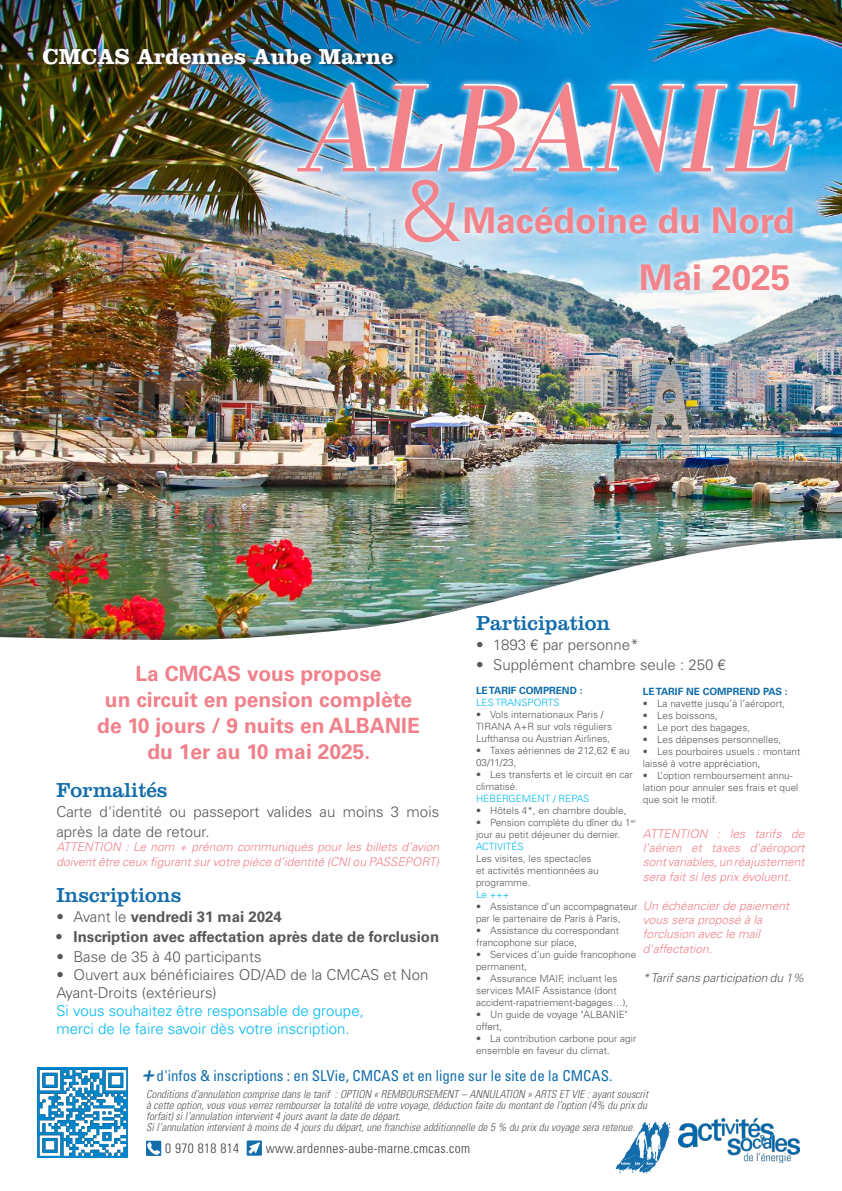
<style>
.page{position:relative;width:842px;height:1191px;background:#fff}
.page>*{position:absolute;margin:0;border:0;box-sizing:border-box;transform-origin:0 0}
.t1{font:italic 122.6px "Abril Display";color:#fff}
.t2{font:300 83.3px "Univers LT Std";color:#f3838b}
.t3{font:700 35.4px "Univers LT Std";color:#f3838b}
.t4{font:35px "PR8 Charade";color:#136dab}
.t5{font:700 22.4px "Clarendon LT Std";color:#fff}
.t6{font:700 21px/26px "Univers LT Std";color:#f0818b;text-align:center}
.t7{font:21px "Clarendon LT Std";color:#136dab}
.t8{font:300 15px/18px "Univers LT Std";color:#57585a}
.t9{font:300 15px/18px "Univers LT Std";color:#00baf1}
.t10{font:700 15px "Univers LT Std";color:#57585a}
.t11{font:condensed 15px "Univers LT Std";color:#136dab}
.t12{font:300 condensed 13.5px "Univers LT Std";letter-spacing:.025em;color:#3e3e3f}
.t13{font:italic 300 12px/14.4px "Univers LT Std";color:#f0818b}
.t14{font:italic 300 12px "Univers LT Std";color:#57585a}
.t15{font:italic 300 condensed 11px/11px "Univers LT Std";color:#57585a}
.t16{font:300 10px/12px "Univers LT Std";color:#57585a}
.t17{font:300 10px "Univers LT Std";color:#00baf1}
.t18{font:700 10px "Univers LT Std";color:#126daa}
.s1{font-weight:300}
</style>
<div class="page">
<img style="left:0;top:0;width:842px;height:526px">
<div style="left:0;top:526px;width:842px;height:234px;background:#231f20;opacity:.5"></div>
<img style="left:0;top:538px;width:842px;height:221px">
<img style="left:679px;top:1118px;width:120px;height:44px">
<svg style="left:615px;top:1121px;width:55px;height:52px"></svg>
<div style="left:43px;top:46px;width:356px;height:22px;background:#231f20;opacity:.9"></div>
<svg style="left:146px;top:1140px;width:15px;height:16px"></svg>
<svg style="left:247px;top:1140px;width:15px;height:15px"></svg>
<div style="left:635px;top:258px;width:160px;height:39px;background:#fff;opacity:.75"></div>
<img style="left:38px;top:1067px;width:90px;height:90px">
<img style="left:291px;top:76px;width:513px;height:103px">
<div style="left:459px;top:201px;width:340px;height:39px;background:#fff;opacity:.75"></div>
<div style="left:399px;top:173px;width:67px;height:76px;background:#fff;opacity:.75"></div>
<h3 class="t5" style="left:43px;top:43px;width:353px">CMCAS Ardennes Aube Marne</h3>
<h1 class="t1" style="left:307px;top:41px;width:494px">ALBANIE</h1>
<h2 class="t2" style="left:400px;top:161px;width:62px">&amp;</h2>
<h3 class="t3" style="left:463px;top:199px;width:334px">Macédoine du Nord</h3>
<h3 class="t3" style="left:639px;top:257px;width:153px">Mai 2025</h3>
<h3 class="t6" style="left:97px;top:660px;width:324px">La CMCAS vous propose<br>un circuit en pension complète de 10 jours / 9 nuits en ALBANIE du 1er au 10 mai 2025.</h3>
<h3 class="t7" style="left:56px;top:777px;width:112px">Formalités</h3>
<h3 class="t8" style="left:56px;top:801px;width:384px;line-height:20px">Carte d'identité ou passeport valides au moins 3 mois après la date de retour.</h3>
<p class="t13" style="left:56px;top:840px;width:384px">ATTENTION : Le nom + prénom communiqués pour les billets d’avion doivent être ceux figurant sur votre pièce d’identité (CNI ou PASSEPORT)</p>
<h3 class="t7" style="left:56px;top:883px;width:126px">Inscriptions</h3>
<h3 class="t10" style="left:56px;top:908px;width:227px"><span class="s1">• Avant le</span> vendredi 31 mai 2024</h3>
<h3 class="t10" style="left:56px;top:928px;width:384px">• Inscription avec affectation après date de forclusion</h3>
<h3 class="t8" style="left:56px;top:948px;width:207px">• Base de 35 à 40 participants</h3>
<h3 class="t8" style="left:56px;top:966px;width:373px">• Ouvert aux bénéficiaires OD/AD de la CMCAS et Non<br>Ayant-Droits (extérieurs)</h3>
<h3 class="t9" style="left:56px;top:1002px;width:309px">Si vous souhaitez être responsable de groupe, merci de le faire savoir dès votre inscription.</h3>
<h3 class="t7" style="left:476px;top:611px;width:136px">Participation</h3>
<h3 class="t8" style="left:476px;top:636px;width:164px">• 1893 € par personne*</h3>
<h3 class="t8" style="left:476px;top:656px;width:251px">• Supplément chambre seule : 250 €</h3>
<p class="t18" style="left:476px;top:685px;width:108px">LE TARIF COMPREND :</p>
<p class="t17" style="left:476px;top:696px;width:85px">LES TRANSPORTS</p>
<p class="t16" style="left:476px;top:708px;width:138px">• Vols internationaux Paris /<br>TIRANA A+R sur vols réguliers<br>Lufthansa ou Austrian Airlines,</p>
<p class="t16" style="left:476px;top:744px;width:155px">• Taxes aériennes de 212,62 € au<br>03/11/23,</p>
<p class="t16" style="left:476px;top:768px;width:158px">• Les transferts et le circuit en car climatisé.</p>
<p class="t17" style="left:476px;top:792px;width:115px">HEBERGEMENT / REPAS</p>
<p class="t16" style="left:476px;top:804px;width:152px">• Hôtels 4*, en chambre double,</p>
<p class="t16" style="left:476px;top:816px;width:161px">• Pension complète du dîner du 1<sup>er </sup>jour au petit déjeuner du dernier.</p>
<p class="t17" style="left:476px;top:840px;width:49px">ACTIVITÉS</p>
<p class="t16" style="left:476px;top:852px;width:124px">Les visites, les spectacles et activités mentionnées au programme.</p>
<p class="t17" style="left:476px;top:888px;width:35px">Le +++</p>
<p class="t16" style="left:476px;top:900px;width:163px">• Assistance d’un accompagnateur par le partenaire de Paris à Paris,</p>
<p class="t16" style="left:476px;top:924px;width:145px">• Assistance du correspondant francophone sur place,</p>
<p class="t16" style="left:476px;top:948px;width:162px">• Services d’un guide francophone permanent,</p>
<p class="t16" style="left:476px;top:972px;width:154px">• Assurance MAIF, incluant les services MAIF Assistance (dont accident-rapatriement-bagages…),</p>
<p class="t16" style="left:476px;top:1008px;width:153px">• Un guide de voyage "ALBANIE" offert,</p>
<p class="t16" style="left:476px;top:1032px;width:162px">• La contribution carbone pour agir ensemble en faveur du climat.</p>
<p class="t18" style="left:643px;top:686px;width:146px">LE TARIF NE COMPREND PAS :</p>
<p class="t16" style="left:643px;top:697px;width:144px">• La navette jusqu’à l’aéroport,</p>
<p class="t16" style="left:643px;top:709px;width:77px">• Les boissons,</p>
<p class="t16" style="left:643px;top:721px;width:109px">• Le port des bagages,</p>
<p class="t16" style="left:643px;top:733px;width:140px">• Les dépenses personnelles,</p>
<p class="t16" style="left:643px;top:745px;width:159px">• Les pourboires usuels : montant laissé à votre appréciation,</p>
<p class="t16" style="left:643px;top:769px;width:157px">• L’option remboursement annu&shy;lation pour annuler ses frais et quel que soit le motif.</p>
<p class="t13" style="left:643px;top:826px;width:163px;text-align:justify">ATTENTION : les tarifs de l'aérien et taxes d'aéroport sont variables, un réajustement sera fait si les prix évoluent.</p>
<p class="t13" style="left:643px;top:898px;width:148px">Un échéancier de paiement vous sera proposé à la forclusion avec le mail d'affectation.</p>
<p class="t14" style="left:643px;top:970px;width:163px">* Tarif sans participation du 1%</p>
<h3 class="t4" style="left:140px;top:1046px;width:17px">+</h3>
<h3 class="t11" style="left:156px;top:1065px;width:457px">d'infos &amp; inscriptions : en SLVie, CMCAS et en ligne sur le site de la CMCAS.</h3>
<p class="t15" style="left:146px;top:1088px;width:504px">Conditions d'annulation comprise dans le tarif : OPTION « REMBOURSEMENT – ANNULATION » ARTS ET VIE : ayant souscrit à cette option, vous vous verrez rembourser la totalité de votre voyage, déduction faite du montant de l’option (4% du prix du forfait) si l’annulation intervient 4 jours avant la date de départ.<br>Si l’annulation intervient à moins de 4 jours du départ, une franchise additionnelle de 5 % du prix du voyage sera retenue.</p>
<h3 class="t12" style="left:165px;top:1139px;width:75px">0 970 818 814</h3>
<h3 class="t12" style="left:266px;top:1139px;width:206px">www.ardennes-aube-marne.cmcas.com</h3>
</div>
